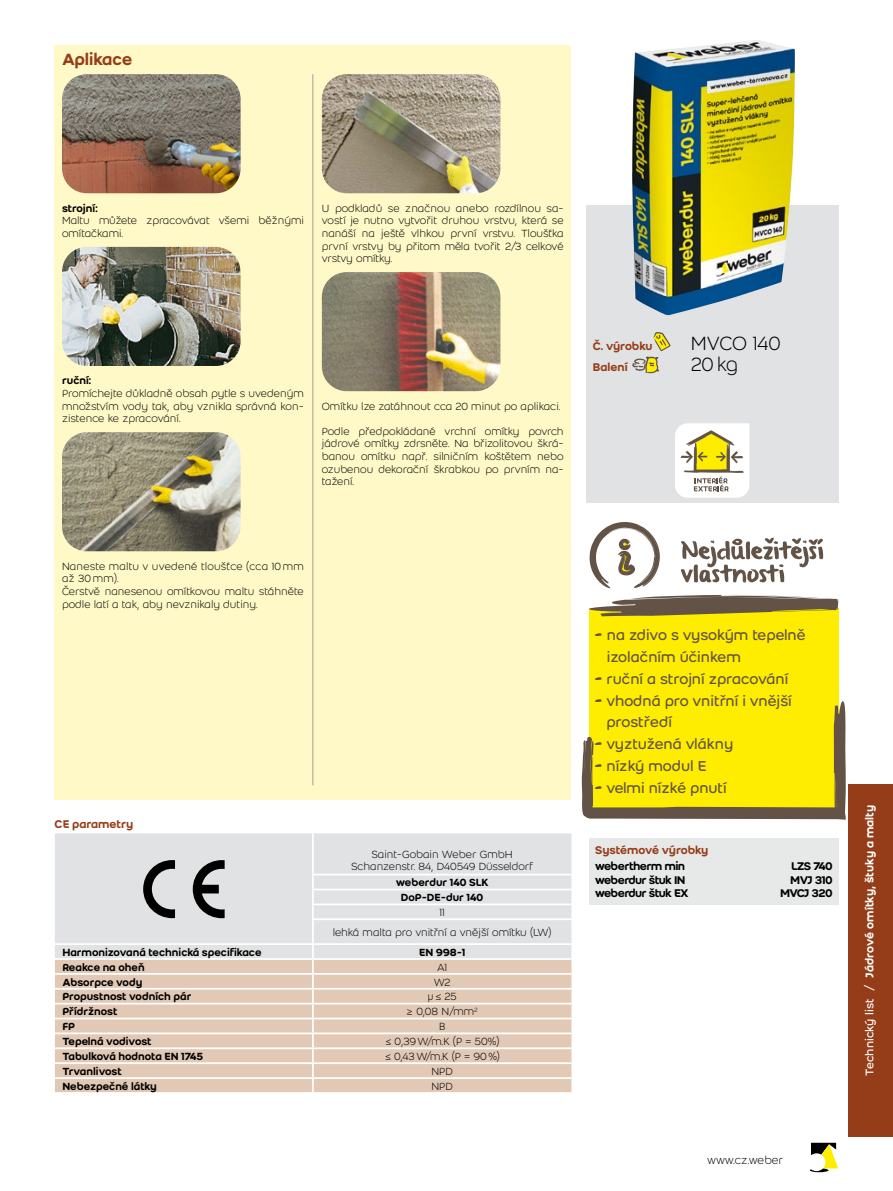
<style>
.page{position:relative;width:893px;height:1191px;background:#fff}
.page>*{position:absolute;margin:0;border:0;box-sizing:border-box;transform-origin:0 0}
.t1{font:300 21px "Weber";letter-spacing:-.02em;color:#000}
.t2{font:500 17.85px "Weber";color:#953d18}
.t3{font:15.75px "Weber";color:#625346}
.t4{font:12.25px "Weber Name";letter-spacing:-.005em;color:#000}
.t5{font:500 12.25px "Weber";color:#953d18}
.t6{font:500 12.25px "Weber";color:#fff}
.t7{font:300 12.25px "Weber";color:#000}
.t8{font:300 11.38px/12.6px "Weber";color:#000;text-align:justify}
.t9{font:500 11.38px/14.9px "Weber";color:#000;text-align:center}
.s1{font-family:"Weber Brush"}
.s2{font-weight:400}
</style>
<div class="page">
<svg style="left:810px;top:1142px;width:28px;height:30px"></svg>
<div style="left:848px;top:784px;width:45px;height:352px;background:#953d18"></div>
<div style="left:586px;top:205px;width:252px;height:298px;background:#e1e2e3"></div>
<svg style="left:675px;top:423px;width:74px;height:75px;background:#e6e1b9"></svg>
<div style="left:55px;top:833px;width:516px;height:125px;background:#e1e2e3"></div>
<div style="left:55px;top:960px;width:516px;height:132px;background:#e2c9b5"></div>
<hr style="left:312px;top:833px;width:2px;height:40px;background:#fff">
<hr style="left:312px;top:873px;width:259px;height:2px;background:#fff">
<hr style="left:312px;top:888px;width:259px;height:2px;background:#fff">
<hr style="left:312px;top:903px;width:259px;height:2px;background:#fff">
<svg style="left:312px;top:875px;width:2px;height:43px"></svg>
<hr style="left:312px;top:918px;width:259px;height:2px;background:#fff">
<hr style="left:312px;top:920px;width:2px;height:23px;background:#fff">
<hr style="left:55px;top:943px;width:258px;height:2px;background:#fff">
<hr style="left:313px;top:943px;width:258px;height:2px;background:#fff">
<hr style="left:55px;top:973px;width:258px;height:1px;background:#fff">
<hr style="left:313px;top:973px;width:258px;height:1px;background:#fff">
<hr style="left:55px;top:988px;width:258px;height:1px;background:#fff">
<hr style="left:313px;top:988px;width:258px;height:1px;background:#fff">
<hr style="left:55px;top:1002px;width:258px;height:2px;background:#fff">
<hr style="left:313px;top:1002px;width:258px;height:2px;background:#fff">
<hr style="left:55px;top:1017px;width:258px;height:2px;background:#fff">
<hr style="left:313px;top:1017px;width:258px;height:2px;background:#fff">
<hr style="left:55px;top:1032px;width:258px;height:2px;background:#fff">
<hr style="left:313px;top:1032px;width:258px;height:2px;background:#fff">
<hr style="left:55px;top:1047px;width:258px;height:2px;background:#fff">
<hr style="left:313px;top:1047px;width:258px;height:2px;background:#fff">
<hr style="left:55px;top:1062px;width:258px;height:2px;background:#fff">
<hr style="left:313px;top:1062px;width:258px;height:2px;background:#fff">
<hr style="left:55px;top:1077px;width:258px;height:2px;background:#fff">
<hr style="left:313px;top:1077px;width:258px;height:2px;background:#fff">
<svg style="left:312px;top:945px;width:2px;height:147px"></svg>
<hr style="left:55px;top:958px;width:258px;height:2px;background:#fff">
<hr style="left:313px;top:958px;width:258px;height:2px;background:#fff">
<svg style="left:193px;top:860px;width:32px;height:58px;background:#777778"></svg>
<svg style="left:143px;top:860px;width:32px;height:58px;background:#89898a"></svg>
<div style="left:589px;top:837px;width:249px;height:67px;background:#e7e8e8"></div>
<div style="left:55px;top:45px;width:516px;height:754px;background:#fff9c7"></div>
<img style="left:632px;top:40px;width:163px;height:275px">
<img style="left:62px;top:74px;width:179px;height:119px">
<img style="left:62px;top:247px;width:179px;height:119px">
<img style="left:62px;top:432px;width:179px;height:119px">
<img style="left:322px;top:74px;width:178px;height:119px">
<img style="left:322px;top:272px;width:178px;height:119px">
<hr style="left:312px;top:74px;width:1px;height:711px;background:#9c9e9f">
<svg style="left:632px;top:332px;width:39px;height:41px"></svg>
<div style="left:589px;top:609px;width:249px;height:203px;background:#ffed00"></div>
<svg style="left:589px;top:522px;width:71px;height:66px"></svg>
<svg style="left:589px;top:595px;width:249px;height:21px"></svg>
<svg style="left:681px;top:538px;width:142px;height:45px"></svg>
<svg style="left:582px;top:701px;width:264px;height:118px"></svg>
<h2 class="t2" style="left:62px;top:49px;width:72px">Aplikace</h2>
<p class="t9" style="left:62px;top:200px;width:37px">strojní:</p>
<p class="t8" style="left:62px;top:214px;width:243px">Maltu můžete zpracovávat všemi běžnými omítačkami.</p>
<p class="t8" style="left:322px;top:202px;width:243px">U podkladů se značnou anebo rozdílnou sa‑ vostí je nutno vytvořit druhou vrstvu, která se nanáší na ještě vlhkou první vrstvu. Tloušťka první vrstvy by přitom měla tvořit 2/3 celkové vrstvy omítky.</p>
<p class="t9" style="left:62px;top:373px;width:31px">ruční:</p>
<p class="t8" style="left:62px;top:387px;width:243px">Promíchejte důkladně obsah pytle s uvedeným množstvím vody tak, aby vznikla správná kon‑ zistence ke zpracování.</p>
<p class="t8" style="left:322px;top:400px;width:240px">Omítku lze zatáhnout cca 20 minut po aplikaci.</p>
<p class="t8" style="left:322px;top:425px;width:243px">Podle předpokládané vrchní omítky povrch jádrové omítky zdrsněte. Na břizolitovou škrá‑ banou omítku např. silničním koštětem nebo ozubenou dekorační škrabkou po prvním na‑ tažení.</p>
<p class="t8" style="left:62px;top:560px;width:243px;text-align:left">Naneste maltu v uvedené tloušťce (cca 10 mm až 30 mm).<br>Čerstvě nanesenou omítkovou maltu stáhněte podle latí a tak, aby nevznikaly dutiny.</p>
<p class="t5" style="left:55px;top:817px;width:80px">CE parametry</p>
<p class="t8" style="left:351px;top:849px;width:183px;line-height:11.4px;text-align:center">Saint‑Gobain Weber GmbH<br>Schanzenstr. 84, D40549 Düsseldorf</p>
<p class="t9" style="left:396px;top:875px;width:94px">weberdur 140 SLK<br>DoP‑DE‑dur 140</p>
<p class="t8" style="left:333px;top:902px;width:220px;line-height:19.8px;text-align:center">11<br>lehká malta pro vnitřní a vnější omítku (LW)</p>
<p class="t9" style="left:62px;top:944px;width:201px">Harmonizovaná technická specifikace</p>
<p class="t9" style="left:419px;top:944px;width:48px">EN 998‑1</p>
<p class="t9" style="left:62px;top:959px;width:84px">Reakce na oheň</p>
<p class="t8" style="left:437px;top:960px;width:11px">A1</p>
<p class="t9" style="left:62px;top:974px;width:82px">Absorpce vody</p>
<p class="t8" style="left:434px;top:975px;width:18px">W2</p>
<p class="t9" style="left:62px;top:989px;width:131px">Propustnost vodních pár</p>
<p class="t8" style="left:428px;top:990px;width:30px">μ≤ 25</p>
<p class="t9" style="left:62px;top:1004px;width:57px">Přídržnost</p>
<p class="t8" style="left:407px;top:1005px;width:72px">≥ 0,08 N/mm<sup>2</sup></p>
<p class="t9" style="left:62px;top:1019px;width:14px">FP</p>
<p class="t8" style="left:439px;top:1020px;width:8px">B</p>
<p class="t9" style="left:62px;top:1034px;width:91px">Tepelná vodivost</p>
<p class="t8" style="left:385px;top:1035px;width:116px">≤ 0,39W/m.K (P = 50%)</p>
<p class="t9" style="left:62px;top:1048px;width:142px">Tabulková hodnota EN 1745</p>
<p class="t8" style="left:384px;top:1050px;width:117px">≤ 0,43W/m.K (P = 90%)</p>
<p class="t9" style="left:62px;top:1063px;width:61px">Trvanlivost</p>
<p class="t8" style="left:431px;top:1065px;width:23px">NPD</p>
<p class="t9" style="left:62px;top:1078px;width:96px">Nebezpečné látky</p>
<p class="t8" style="left:431px;top:1080px;width:23px">NPD</p>
<p class="t5" style="left:593px;top:339px;width:61px">Č. výrobku</p>
<h1 class="t1" style="left:691px;top:332px;width:91px">MVCO 140</h1>
<p class="t5" style="left:593px;top:360px;width:36px">Balení</p>
<h1 class="t1" style="left:691px;top:353px;width:49px">20 kg</h1>
<h3 class="t3" style="left:594px;top:626px;width:213px"><span class="s1">‑</span> na zdivo s vysokým tepelně</h3>
<h3 class="t3" style="left:607px;top:648px;width:135px">izolačním účinkem</h3>
<h3 class="t3" style="left:594px;top:669px;width:196px"><span class="s1">‑</span> ruční a strojní zpracování</h3>
<h3 class="t3" style="left:594px;top:691px;width:199px"><span class="s1">‑</span> vhodná pro vnitřní i vnější</h3>
<h3 class="t3" style="left:606px;top:713px;width:67px">prostředí</h3>
<h3 class="t3" style="left:594px;top:735px;width:141px"><span class="s1">‑</span> vyztužená vlákny</h3>
<h3 class="t3" style="left:594px;top:757px;width:114px"><span class="s1">‑</span> nízký modul E</h3>
<h3 class="t3" style="left:594px;top:779px;width:134px"><span class="s1">‑</span> velmi nízké pnutí</h3>
<p class="t5" style="left:595px;top:843px;width:115px">Systémové výrobky</p>
<p class="t4" style="left:595px;top:859px;width:91px">webertherm min</p>
<p class="t4" style="left:791px;top:859px;width:42px">LZS 740</p>
<p class="t4" style="left:595px;top:872px;width:92px">weberdur štuk IN</p>
<p class="t4" style="left:791px;top:872px;width:43px">MVJ 310</p>
<p class="t4" style="left:595px;top:886px;width:95px">weberdur štuk EX</p>
<p class="t4" style="left:780px;top:886px;width:54px">MVCJ 320</p>
<p class="t7" style="left:707px;top:1153px;width:78px">www.cz.weber</p>
<p class="t6" style="left:862px;top:1075px;width:272px;rotate:-90deg"><span class="s2">Technický list /</span> Jádrové omítky, štuky a malty</p>
</div>
